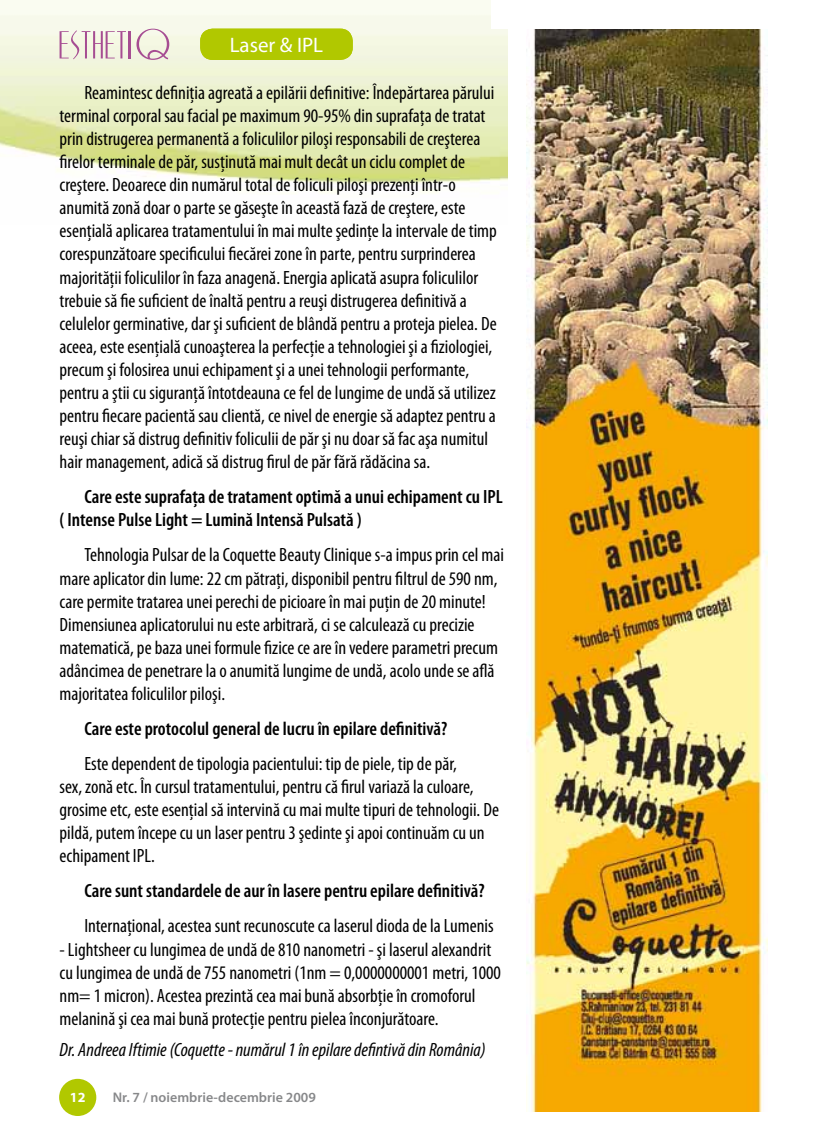
<style>
.page{position:relative;width:819px;height:1141px;background:#fff}
.page>*{position:absolute;margin:0;border:0;box-sizing:border-box;transform-origin:0 0}
.t1{font:21px "Myriad Pro";color:#fff}
.t2{font:condensed 19.25px/23.1px "Myriad Pro";color:#000}
.t3{font:600 condensed 19.25px/23.1px "Myriad Pro";color:#000}
.t4{font:italic condensed 19.25px "Myriad Pro";color:#000}
.t5{font:600 14px "Myriad Pro";color:#87888a}
.t6{font:700 14px "Myriad Pro";color:#fff}
.s1{font-weight:600}
</style>
<div class="page">
<img style="left:0;top:0;width:508px;height:193px">
<svg style="left:136px;top:29px;width:33px;height:31px"></svg>
<svg style="left:60px;top:30px;width:66px;height:29px;background:#e2d1d1"></svg>
<hr style="left:129px;top:31px;width:2px;height:27px;background:#a64d92">
<div style="left:200px;top:29px;width:153px;height:31px;background:#b1c800;border-radius:12px"></div>
<div style="left:59px;top:1079px;width:37px;height:37px;background:#b1c800;border-radius:50%"></div>
<img style="left:526px;top:29px;width:241px;height:1083px">
<div style="left:491px;top:0;width:328px;height:29px;background:#fff"></div>
<p class="t1" style="left:230px;top:32px;width:95px">Laser &amp; IPL</p>
<p class="t2" style="left:60px;top:81px;width:439px;text-indent:25px">Reamintesc definiţia agreată a epilării definitive: Îndepărtarea părului terminal corporal sau facial pe maximum 90-95% din suprafaţa de tratat prin distrugerea permanentă a foliculilor piloşi responsabili de creşterea firelor terminale de păr, susţinută mai mult decât un ciclu complet de creştere. Deoarece din numărul total de foliculi piloşi prezenţi într-o anumită zonă doar o parte se găseşte în această fază de creştere, este esenţială aplicarea tratamentului în mai multe şedinţe la intervale de timp corespunzătoare specificului fiecărei zone în parte, pentru surprinderea majorităţii foliculilor în faza anagenă. Energia aplicată asupra foliculilor trebuie să fie suficient de înaltă pentru a reuşi distrugerea definitivă a celulelor germinative, dar şi suficient de blândă pentru a proteja pielea. De aceea, este esenţială cunoaşterea la perfecţie a tehnologiei şi a fiziologiei, precum şi folosirea unui echipament şi a unei tehnologii performante, pentru a ştii cu siguranţă întotdeauna ce fel de lungime de undă să utilizez pentru fiecare pacientă sau clientă, ce nivel de energie să adaptez pentru a reuşi chiar să distrug definitiv foliculii de păr şi nu doar să fac aşa numitul hair management, adică să distrug firul de păr fără rădăcina sa.</p>
<p class="t3" style="left:60px;top:486px;width:445px;text-indent:25px">Care este suprafaţa de tratament optimă a unui echipament cu IPL ( Intense Pulse Light = Lumină Intensă Pulsată )</p>
<p class="t2" style="left:60px;top:543px;width:446px;text-indent:25px">Tehnologia Pulsar de la Coquette Beauty Clinique s-a impus prin cel mai mare aplicator din lume: 22 cm pătraţi, disponibil pentru filtrul de 590 nm, care permite tratarea unei perechi de picioare în mai puţin de 20 minute!<br>Dimensiunea aplicatorului nu este arbitrară, ci se calculează cu precizie matematică, pe baza unei formule fizice ce are în vedere parametri precum adâncimea de penetrare la o anumită lungime de undă, acolo unde se află majoritatea foliculilor piloşi.</p>
<p class="t2" style="left:84px;top:711px;width:374px;line-height:35px"><span class="s1">Care este protocolul general de lucru în epilare definitivă?<br></span>Este dependent de tipologia pacientului: tip de piele, tip de păr,</p>
<p class="t2" style="left:60px;top:775px;width:441px">sex, zonă etc. În cursul tratamentului, pentru că firul variază la culoare, grosime etc, este esenţial să intervină cu mai multe tipuri de tehnologii. De pildă, putem începe cu un laser pentru 3 şedinte şi apoi continuăm cu un echipament IPL.</p>
<p class="t2" style="left:84px;top:873px;width:411px;line-height:35px"><span class="s1">Care sunt standardele de aur în lasere pentru epilare definitivă?<br></span>Internaţional, acestea sunt recunoscute ca laserul dioda de la Lumenis</p>
<p class="t2" style="left:60px;top:937px;width:443px">- Lightsheer cu lungimea de undă de 810 nanometri - şi laserul alexandrit cu lungimea de undă de 755 nanometri (1nm = 0,0000000001 metri, 1000 nm= 1 micron). Acestea prezintă cea mai bună absorbţie în cromoforul melanină şi cea mai bună protecţie pentru pielea înconjurătoare.</p>
<p class="t4" style="left:60px;top:1038px;width:427px">Dr. Andreea Iftimie (Coquette - numărul 1 în epilare defintivă din România)</p>
<p class="t6" style="left:70px;top:1088px;width:17px">12</p>
<p class="t5" style="left:113px;top:1088px;width:205px">Nr. 7 / noiembrie-decembrie 2009</p>
</div>
